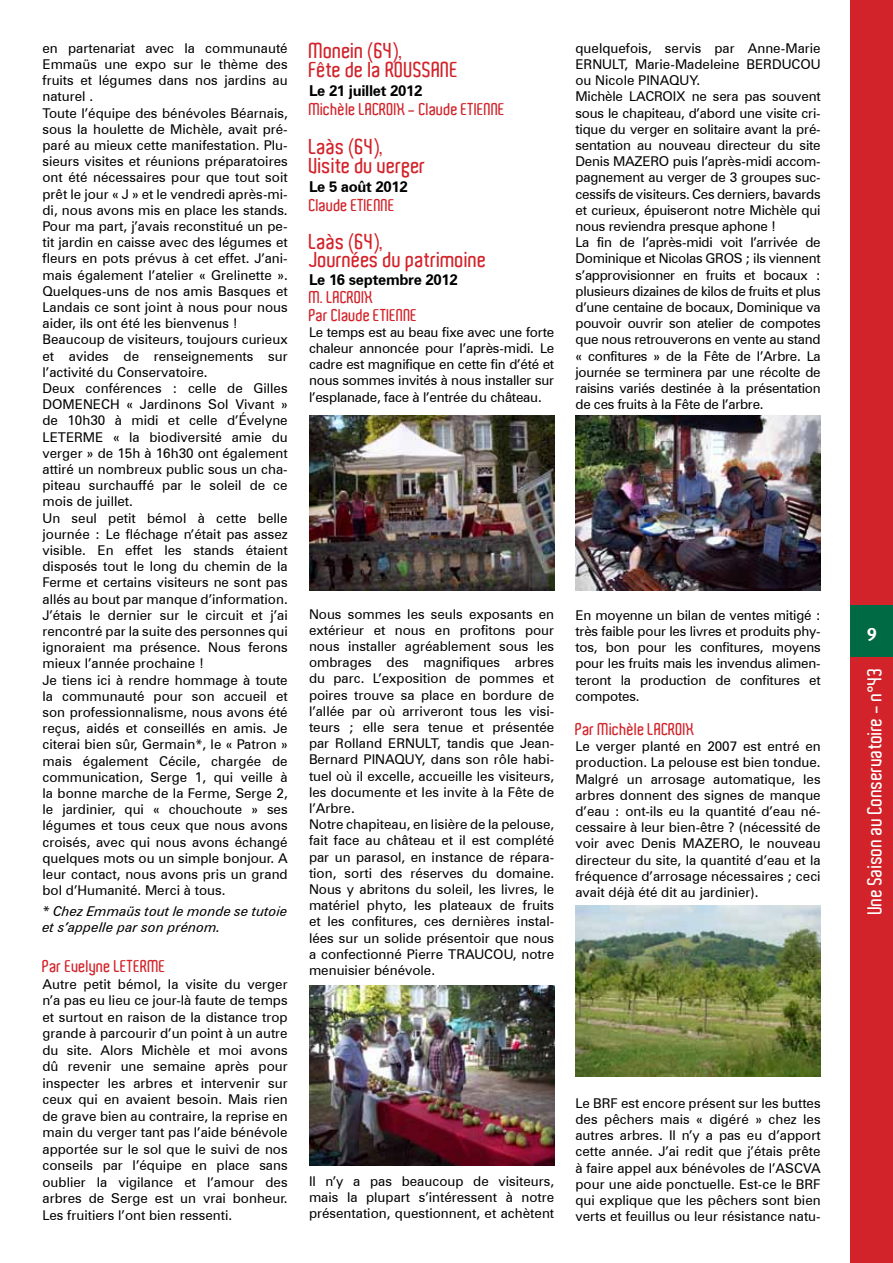
<style>
.page{position:relative;width:893px;height:1263px;background:#fff}
.page>*{position:absolute;margin:0;border:0;box-sizing:border-box;transform-origin:0 0}
.t1{font:600 21px/19.2px "Aldo";color:#d2232a}
.t2{font:600 19.5px "Aldo";color:#fff}
.t3{font:18px "Meta Bold CELF Roman";color:#fff}
.t4{font:600 16.5px/18px "Aldo";color:#d2232a}
.t5{font:700 15px "Zurich BT";letter-spacing:-.02em;color:#000}
.t6{font:13.5px/16.2px "Zurich BT";color:#000;text-align:justify}
.t7{font:italic 13.5px/16.2px "Zurich BT";color:#000}
</style>
<div class="page">
<img style="left:309px;top:416px;width:245px;height:174px">
<img style="left:309px;top:985px;width:245px;height:180px">
<img style="left:575px;top:416px;width:246px;height:174px">
<img style="left:575px;top:906px;width:246px;height:171px">
<div style="left:850px;top:0;width:43px;height:1263px;background:#d2232a"></div>
<div style="left:850px;top:606px;width:43px;height:51px;background:#006a44"></div>
<p class="t6" style="left:43px;top:40px;width:247px;text-align:left">en partenariat avec la communauté Emmaüs une expo sur le thème des fruits et légumes dans nos jardins au naturel .<br>Toute l’équipe des bénévoles Béarnais, sous la houlette de Michèle, avait pré&shy;paré au mieux cette manifestation. Plu&shy;sieurs visites et réunions préparatoires ont été nécessaires pour que tout soit prêt le jour « J » et le vendredi après-mi&shy;di, nous avons mis en place les stands.<br>Pour ma part, j’avais reconstitué un pe&shy;tit jardin en caisse avec des légumes et fleurs en pots prévus à cet effet. J’ani&shy;mais également l’atelier « Grelinette ».<br>Quelques-uns de nos amis Basques et Landais ce sont joint à nous pour nous aider, ils ont été les bienvenus !<br>Beaucoup de visiteurs, toujours curieux et avides de renseignements sur l’activité du Conservatoire.<br>Deux conférences : celle de Gilles Domenech</p>
<p class="t6" style="left:43px;top:396px;width:247px;text-indent:84px">« Jardinons Sol Vivant » de 10h30 à midi et celle d’Évelyne Leterme</p>
<p class="t6" style="left:43px;top:429px;width:247px;text-align:left;text-indent:70px">« la biodiversité amie du verger » de 15h à 16h30 ont également attiré un nombreux public sous un cha&shy;piteau surchauffé par le soleil de ce mois de juillet.<br>Un seul petit bémol à cette belle journée : Le fléchage n’était pas assez visible. En effet les stands étaient disposés tout le long du chemin de la Ferme et certains visiteurs ne sont pas allés au bout par manque d’information.<br>J’étais le dernier sur le circuit et j’ai rencontré par la suite des personnes qui ignoraient ma présence. Nous ferons mieux l’année prochaine !<br>Je tiens ici à rendre hommage à toute la communauté pour son accueil et son professionnalisme, nous avons été reçus, aidés et conseillés en amis. Je citerai bien sûr, Germain*, le « Patron » mais également Cécile, chargée de communication, Serge 1, qui veille à la bonne marche de la Ferme, Serge 2, le jardinier, qui « chouchoute » ses légumes et tous ceux que nous avons croisés, avec qui nous avons échangé quelques mots ou un simple bonjour. A leur contact, nous avons pris un grand bol d’Humanité. Merci à tous.</p>
<p class="t7" style="left:43px;top:903px;width:247px">* Chez Emmaüs tout le monde se tutoie et s’appelle par son prénom.</p>
<p class="t4" style="left:43px;top:957px;width:100px">Par Evelyne Leterme</p>
<p class="t6" style="left:43px;top:975px;width:247px">Autre petit bémol, la visite du verger n’a pas eu lieu ce jour-là faute de temps et surtout en raison de la distance trop grande à parcourir d’un point à un autre du site. Alors Michèle et moi avons dû revenir une semaine après pour inspecter les arbres et intervenir sur ceux qui en avaient besoin. Mais rien de grave bien au contraire, la reprise en main du verger tant pas l’aide bénévole apportée sur le sol que le suivi de nos conseils par l’équipe en place sans oublier la vigilance et l’amour des arbres de Serge est un vrai bonheur.<br>Les fruitiers l’ont bien ressenti.</p>
<h1 class="t1" style="left:309px;top:41px;width:151px">Monein (64),<br>Fête de la ROUSSANE</h1>
<p class="t5" style="left:309px;top:82px;width:115px">Le 21 juillet 2012</p>
<p class="t4" style="left:309px;top:101px;width:198px">Michèle LACROIX - Claude ETIENNE</p>
<h1 class="t1" style="left:309px;top:137px;width:118px">Laàs (64),<br>Visite du verger</h1>
<p class="t5" style="left:309px;top:178px;width:100px">Le 5 août 2012</p>
<p class="t4" style="left:309px;top:197px;width:88px">Claude ETIENNE</p>
<h1 class="t1" style="left:309px;top:232px;width:179px;line-height:18px">Laàs (64),<br>Journées du patrimoine</h1>
<p class="t5" style="left:309px;top:270px;width:150px">Le 16 septembre 2012</p>
<p class="t4" style="left:309px;top:288px;width:85px">M. LACROIX<br>Par Claude Etienne</p>
<p class="t6" style="left:309px;top:324px;width:247px">Le temps est au beau fixe avec une forte chaleur annoncée pour l’après-midi. Le cadre est magnifique en cette fin d’été et nous sommes invités à nous installer sur l’esplanade, face à l’entrée du château.</p>
<p class="t6" style="left:575px;top:40px;width:247px">quelquefois, servis par Anne-Marie<br>Ernul</p>
<p class="t6" style="left:575px;top:56px;width:190px;text-indent:43px">t, Marie-Madeleine Berducou ou Nicole Pinaquy</p>
<p class="t6" style="left:696px;top:72px;width:5px">.</p>
<p class="t6" style="left:575px;top:88px;width:70px">Michèle Lacroi</p>
<p class="t6" style="left:575px;top:88px;width:247px;text-indent:101px">x ne sera pas souvent sous le chapiteau, d’abord une visite cri&shy;tique du verger en solitaire avant la pré&shy;sentation au nouveau directeur du site Denis Mazero</p>
<p class="t6" style="left:575px;top:153px;width:247px;text-align:left;text-indent:97px">puis l’après-midi accom&shy;pagnement au verger de 3 groupes suc&shy;cessifs de visiteurs. Ces derniers, bavards et curieux, épuiseront notre Michèle qui nous reviendra presque aphone !<br>La fin de l’après-midi voit l’arrivée de Dominique et Nicolas Gros</p>
<p class="t6" style="left:575px;top:250px;width:247px;text-indent:170px">; ils viennent s’approvisionner en fruits et bocaux : plusieurs dizaines de kilos de fruits et plus d’une centaine de bocaux, Dominique va pouvoir ouvrir son atelier de compotes que nous retrouverons en vente au stand « confitures » de la Fête de l’Arbre. La journée se terminera par une récolte de raisins variés destinée à la présentation de ces fruits à la Fête de l’arbre.</p>
<p class="t6" style="left:309px;top:606px;width:247px">Nous sommes les seuls exposants en extérieur et nous en profitons pour nous installer agréablement sous les ombrages des magnifiques arbres du parc. L’exposition de pommes et poires trouve sa place en bordure de l’allée par où arriveront tous les visi&shy;teurs ; elle sera tenue et présentée par Rolland Ernul</p>
<p class="t6" style="left:431px;top:735px;width:125px">t, tandis que Jean-</p>
<p class="t6" style="left:309px;top:751px;width:247px;text-align:left;text-indent:113px">, dans son rôle habi&shy;tuel où il excelle, accueille les visiteurs, les documente et les invite à la Fête de l’Arbre.<br>Notre chapiteau, en lisière de la pelouse, fait face au château et il est complété par un parasol, en instance de répara&shy;tion, sorti des réserves du domaine.<br>Nous y abritons du soleil, les livres, le matériel phyto, les plateaux de fruits et les confitures, ces dernières instal&shy;lées sur un solide présentoir que nous a confectionné Pierre Traucou</p>
<p class="t6" style="left:309px;top:751px;width:73px">Bernard Pinaquy</p>
<p class="t6" style="left:513px;top:946px;width:43px">, notre</p>
<p class="t6" style="left:309px;top:962px;width:128px">menuisier bénévole.</p>
<p class="t6" style="left:575px;top:607px;width:247px">En moyenne un bilan de ventes mitigé : très faible pour les livres et produits phy&shy;tos, bon pour les confitures, moyens pour les fruits mais les invendus alimen&shy;teront la production de confitures et compotes.</p>
<p class="t4" style="left:575px;top:720px;width:87px">Par Michèle Lacroix</p>
<p class="t6" style="left:575px;top:738px;width:247px">Le verger planté en 2007 est entré en production. La pelouse est bien tondue.<br>Malgré un arrosage automatique, les arbres donnent des signes de manque d’eau : ont-ils eu la quantité d’eau né&shy;cessaire à leur bien-être ? (nécessité de voir avec Denis Mazero</p>
<p class="t6" style="left:575px;top:835px;width:247px;text-indent:164px">, le nouveau directeur du site, la quantité d’eau et la fréquence d’arrosage nécessaires ; ceci avait déjà été dit au jardinier).</p>
<p class="t6" style="left:309px;top:1173px;width:247px">Il n’y a pas beaucoup de visiteurs, mais la plupart s’intéressent à notre présentation, questionnent, et achètent</p>
<p class="t6" style="left:575px;top:1095px;width:247px">Le BRF est encore présent sur les buttes des pêchers mais « digéré » chez les autres arbres. Il n’y a pas eu d’apport cette année. J’ai redit que j’étais prête à faire appel aux bénévoles de l’ASCVA pour une aide ponctuelle. Est-ce le BRF qui explique que les pêchers sont bien verts et feuillus ou leur résistance natu-</p>
<h3 class="t3" style="left:867px;top:623px;width:12px">9</h3>
<h2 class="t2" style="left:864px;top:914px;width:248px;rotate:-90deg">Une Saison au Conservatoire - n°43</h2>
</div>
